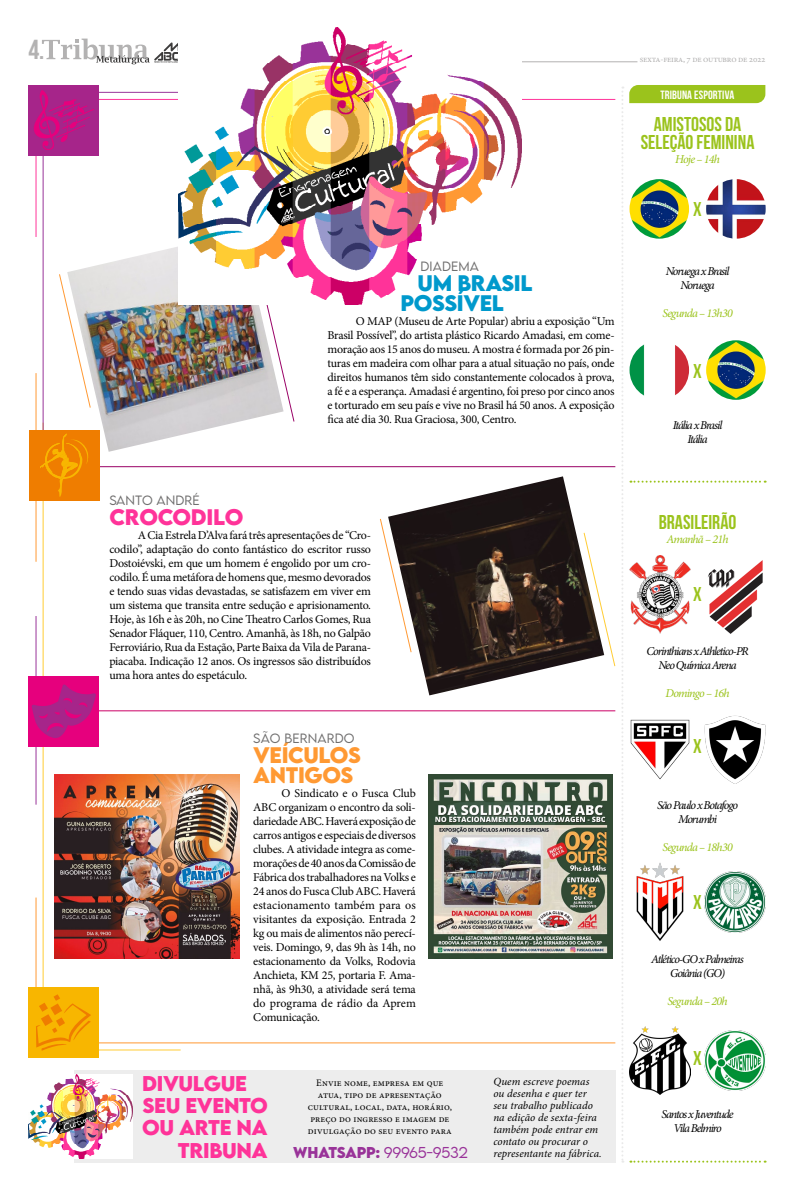
<style>
.page{position:relative;width:794px;height:1191px;background:#fff}
.page>*{position:absolute;margin:0;border:0;box-sizing:border-box;transform-origin:0 0}
.t1{font:27.5px "Bebas Neue";color:#b3b2b2}
.t2{font:20px/18px "Bebas Neue";color:#9bc31c;text-align:center}
.t3{font:700 20px/20px "LEMONMILK";letter-spacing:-.02em;color:#09c}
.t4{font:700 20px/20px "LEMONMILK";letter-spacing:-.02em;color:#f93}
.t5{font:700 20px "LEMONMILK";letter-spacing:-.01em;color:#f39}
.t6{font:700 19px "LEMONMILK";letter-spacing:-.02em;color:#f39}
.t7{font:300 14px "LEMONMILK";letter-spacing:-.02em;color:#939}
.t8{font:12px/14px "Minion Pro";letter-spacing:-.02em;color:#000;text-align:justify}
.t9{font:italic 12px/14px "Minion Pro";letter-spacing:-.09em;color:#000;text-align:center}
.t10{font:italic 12px "Minion Pro";letter-spacing:-.06em;color:#9bc31c}
.t11{font:300 12px "LEMONMILK";letter-spacing:.01em;color:#706f6f}
.t12{font:12px "Bebas Neue";letter-spacing:.01em;color:#fff}
.t13{font:italic 11px/12px "Minion Pro";letter-spacing:.005em;color:#000}
.t14{font:10px/12px "Minion Pro";letter-spacing:.01em;color:#000;text-align:center}
.t15{font:9px "Minion Pro";letter-spacing:-.03em;color:#b3b2b2}
.s1{font-weight:700}
</style>
<div class="page">
<hr style="left:82px;top:710px;width:533px;height:1px;background:#c06">
<hr style="left:183px;top:61px;width:454px;height:1px;background:#b3b2b2">
<svg style="left:42px;top:39px;width:136px;height:25px"></svg>
<div style="left:629px;top:85px;width:136px;height:18px;background:#9bc31c"></div>
<svg style="left:630px;top:1160px;width:135px;height:2px"></svg>
<svg style="left:630px;top:480px;width:135px;height:2px"></svg>
<img style="left:629px;top:1027px;width:62px;height:67px">
<img style="left:636px;top:863px;width:48px;height:78px">
<img style="left:630px;top:719px;width:60px;height:61px">
<img style="left:629px;top:555px;width:62px;height:78px">
<img style="left:704px;top:1030px;width:61px;height:60px">
<img style="left:704px;top:871px;width:61px;height:61px">
<img style="left:704px;top:715px;width:61px;height:69px">
<img style="left:708px;top:560px;width:55px;height:74px">
<div style="left:74px;top:1070px;width:541px;height:92px;background:#ededed"></div>
<img style="left:28px;top:1074px;width:105px;height:84px">
<img style="left:67px;top:232px;width:195px;height:220px">
<img style="left:55px;top:774px;width:184px;height:185px">
<img style="left:428px;top:774px;width:155px;height:185px">
<hr style="left:43px;top:422px;width:1px;height:620px;background:#fc3">
<hr style="left:43px;top:146px;width:1px;height:349px;background:#939">
<hr style="left:82px;top:99px;width:533px;height:1px;background:#f39">
<hr style="left:84px;top:92px;width:98px;height:1px;background:#939">
<hr style="left:36px;top:139px;width:1px;height:98px;background:#f39">
<svg style="left:262px;top:305px;width:33px;height:117px"></svg>
<svg style="left:59px;top:273px;width:32px;height:136px"></svg>
<img style="left:388px;top:476px;width:195px;height:219px">
<svg style="left:583px;top:87px;width:40px;height:1075px"></svg>
<svg style="left:380px;top:518px;width:32px;height:135px"></svg>
<hr style="left:36px;top:616px;width:1px;height:188px;background:#939">
<hr style="left:36px;top:373px;width:1px;height:189px;background:#f93">
<hr style="left:36px;top:897px;width:1px;height:145px;background:#f93">
<hr style="left:36px;top:1049px;width:145px;height:1px;background:#fc3">
<hr style="left:82px;top:466px;width:533px;height:1px;background:#906">
<hr style="left:43px;top:1042px;width:572px;height:1px;background:#f93">
<div style="left:29px;top:987px;width:70px;height:70px;background:#f8b600"></div>
<svg style="left:36px;top:994px;width:55px;height:56px"></svg>
<div style="left:29px;top:430px;width:70px;height:70px;background:#ef7d00"></div>
<svg style="left:40px;top:433px;width:48px;height:64px"></svg>
<div style="left:29px;top:85px;width:70px;height:70px;background:#a6258a"></div>
<svg style="left:33px;top:90px;width:61px;height:60px"></svg>
<div style="left:29px;top:676px;width:70px;height:70px;background:#e6007d"></div>
<svg style="left:31px;top:684px;width:65px;height:54px"></svg>
<img style="left:179px;top:27px;width:343px;height:278px">
<img style="left:629px;top:179px;width:60px;height:60px;border-radius:30px">
<img style="left:629px;top:340px;width:60px;height:60px;border-radius:30px">
<img style="left:706px;top:340px;width:59px;height:60px;border-radius:30px">
<img style="left:706px;top:179px;width:59px;height:60px;border-radius:30px">
<h1 class="t1" style="left:28px;top:34px;width:18px">4.</h1>
<p class="t11" style="left:420px;top:258px;width:60px">DIADEMA</p>
<h2 class="t3" style="left:400px;top:273px;width:133px;text-indent:17px">UM BRASIL<br>POSSÍVEL</h2>
<p class="t8" style="left:327px;top:314px;width:289px;text-indent:28px">O MAP (Museu de Arte Popular) abriu a exposição “Um Brasil Possível”, do artista plástico Ricardo Amadasi, em come&shy;moração aos 15 anos do museu. A mostra é formada por 26 pin&shy;turas em madeira com olhar para a atual situação no país, onde direitos humanos têm sido constantemente colocados à prova, a fé e a esperança. Amadasi é argentino, foi preso por cinco anos e torturado em seu país e vive no Brasil há 50 anos. A exposição fica até dia 30. Rua Graciosa, 300, Centro.</p>
<p class="t11" style="left:109px;top:493px;width:92px">SANTO ANDRÉ</p>
<h2 class="t5" style="left:109px;top:504px;width:136px">CROCODILO</h2>
<p class="t8" style="left:109px;top:528px;width:263px;text-indent:28px">A Cia Estrela D’Alva fará três apresentações de “Cro&shy;codilo”, adaptação do conto fantástico do escritor russo Dostoiévski, em que um homem é engolido por um cro&shy;codilo. É uma metáfora de homens que, mesmo devorados e tendo suas vidas devastadas, se satisfazem em viver em um sistema que transita entre sedução e aprisionamento.<br>Hoje, às 16h e às 20h, no Cine Theatro Carlos Gomes, Rua Senador Fláquer, 110, Centro. Amanhã, às 18h, no Galpão Ferroviário, Rua da Estação, Parte Baixa da Vila de Parana&shy;piacaba. Indicação 12 anos. Os ingressos são distribuídos uma hora antes do espetáculo.</p>
<p class="t11" style="left:253px;top:730px;width:103px">SÃO BERNARDO</p>
<h2 class="t4" style="left:253px;top:745px;width:109px">VEÍCULOS<br>ANTIGOS</h2>
<p class="t8" style="left:253px;top:786px;width:164px;text-indent:28px">O Sindicato e o Fusca Club ABC organizam o encontro da soli&shy;dariedade ABC. Haverá exposição de carros antigos e especiais de diversos clubes. A atividade integra as come&shy;morações de 40 anos da Comissão de Fábrica dos trabalhadores na Volks e 24 anos do Fusca Club ABC. Haverá estacionamento também para os visitantes da exposição. Entrada 2 kg ou mais de alimentos não perecí&shy;veis. Domingo, 9, das 9h às 14h, no estacionamento da Volks, Rodovia Anchieta, KM 25, portaria F. Ama&shy;nhã, às 9h30, a atividade será tema do programa de rádio da Aprem Comunicação.</p>
<h3 class="t6" style="left:142px;top:1070px;width:106px">DIVULGUE</h3>
<h3 class="t6" style="left:142px;top:1092px;width:127px">SEU EVENTO</h3>
<h3 class="t6" style="left:142px;top:1114px;width:127px">OU ARTE NA</h3>
<h3 class="t6" style="left:178px;top:1137px;width:91px">TRIBUNA</h3>
<p class="t14" style="left:308px;top:1076px;width:146px">Envie nome, empresa em que atua, tipo de apresentação cultural, local, data, horário, preço do ingresso e imagem de divulgação do seu evento para</p>
<p class="t7" style="left:293px;top:1143px;width:176px"><span class="s1">WHATSAPP:</span> 99965-9532</p>
<p class="t13" style="left:493px;top:1075px;width:110px">Quem escreve poemas ou desenha e quer ter seu trabalho publicado na edição de sexta-feira também pode entrar em contato ou procurar o representante na fábrica.</p>
<p class="t15" style="left:640px;top:53px;width:127px">sexta-feira, 7 de outubro de 2022</p>
<p class="t12" style="left:660px;top:88px;width:75px">TRIBUNA ESPORTIVA</p>
<h2 class="t2" style="left:640px;top:115px;width:115px">AMISTOSOS DA<br>SELEÇÃO FEMININA</h2>
<p class="t10" style="left:675px;top:151px;width:46px">Hoje – 14h</p>
<h2 class="t2" style="left:693px;top:200px;width:10px">X</h2>
<p class="t9" style="left:665px;top:264px;width:65px">Noruega x Brasil<br>Noruega</p>
<p class="t10" style="left:662px;top:305px;width:72px">Segunda – 13h30</p>
<h2 class="t2" style="left:693px;top:361px;width:10px">X</h2>
<p class="t9" style="left:673px;top:418px;width:51px">Itália x Brasil<br>Itália</p>
<h2 class="t2" style="left:659px;top:513px;width:79px">BRASILEIRÃO</h2>
<p class="t10" style="left:666px;top:531px;width:64px">Amanhã – 21h</p>
<h2 class="t2" style="left:693px;top:584px;width:10px">X</h2>
<p class="t9" style="left:646px;top:644px;width:104px">Corinthians x Athletico-PR<br>Neo Química Arena</p>
<p class="t10" style="left:665px;top:685px;width:65px">Domingo – 16h</p>
<h2 class="t2" style="left:693px;top:737px;width:10px">X</h2>
<p class="t9" style="left:657px;top:798px;width:82px">São Paulo x Botafogo<br>Morumbi</p>
<p class="t10" style="left:662px;top:839px;width:72px">Segunda – 18h30</p>
<h2 class="t2" style="left:693px;top:893px;width:10px">X</h2>
<p class="t9" style="left:651px;top:952px;width:94px">Atlético-GO x Palmeiras<br>Goiânia (GO)</p>
<p class="t10" style="left:667px;top:993px;width:62px">Segunda – 20h</p>
<h2 class="t2" style="left:693px;top:1049px;width:10px">X</h2>
<p class="t9" style="left:661px;top:1106px;width:74px">Santos x Juventude<br>Vila Belmiro</p>
</div>
